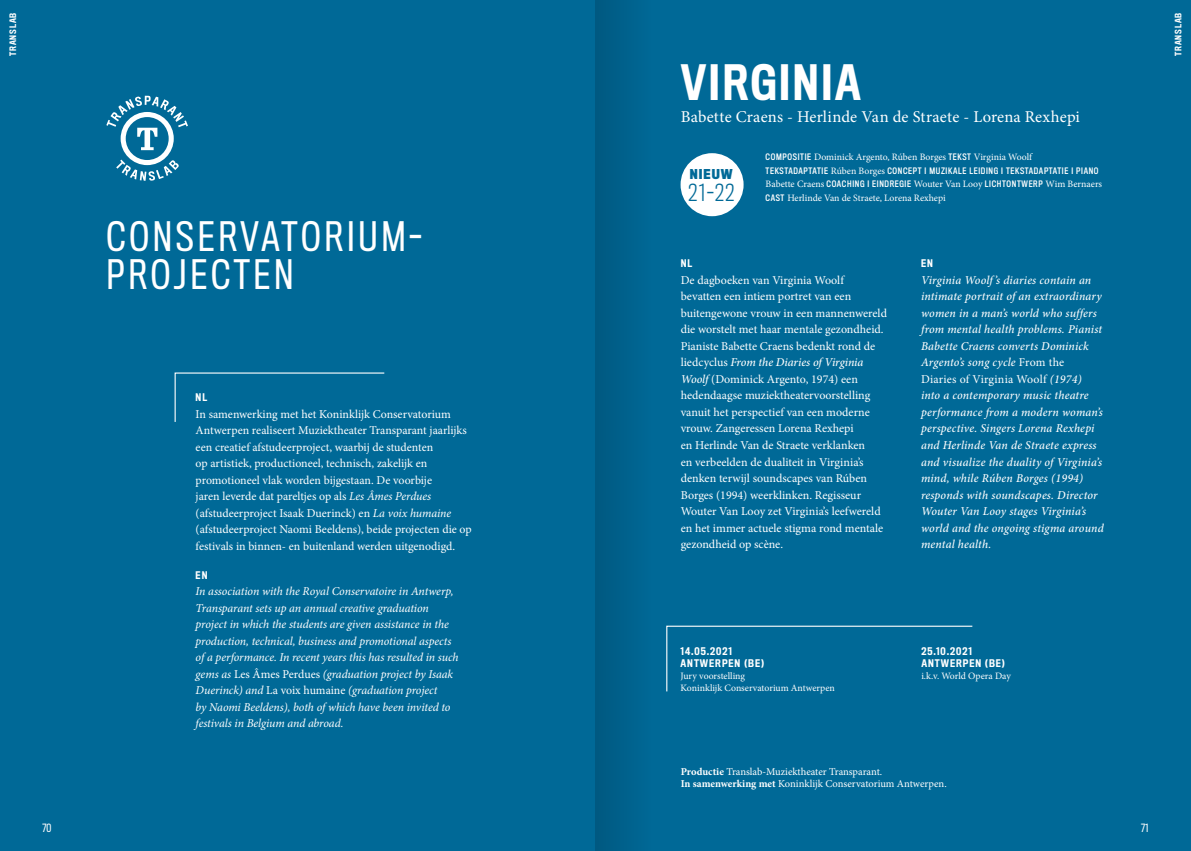
<style>
.page{position:relative;width:1191px;height:851px;background:#fff}
.page>*{position:absolute;margin:0;border:0;box-sizing:border-box;transform-origin:0 0}
.t1{font:500 45px "Titling Gothic FB Cond";letter-spacing:.06em;color:#fff}
.t2{font:37.5px/37.5px "Titling Gothic FB Cond";letter-spacing:.1em;color:#fff}
.t3{font:300 21.75px "Titling Gothic FB Cond";color:#006997}
.t4{font:16.5px "Minion Pro";letter-spacing:.01em;color:#fff}
.t5{font:700 12.6px "Titling Gothic FB Cond";letter-spacing:.08em;color:#006997}
.t6{font:12px/16.5px "Minion Pro";color:#fff}
.t7{font:italic 500 12px/16.5px "Minion Pro";letter-spacing:.015em;color:#fff}
.t8{font:italic 12px/16.5px "Minion Pro";letter-spacing:-.01em;color:#fff}
.t9{font:10.5px/12px "Minion Pro";letter-spacing:-.005em;color:#fff}
.t10{font:10.5px "Titling Gothic FB Cond";color:#fff}
.t11{font:9.75px/13.5px "Minion Pro";color:#fff}
.t12{font:500 9.75px/12px "Titling Gothic FB Cond";letter-spacing:.1em;color:#fff}
.t13{font:8.25px "Titling Gothic FB Cond Standard";letter-spacing:.08em;color:#fff}
.t14{font:500 8.25px "Titling Gothic FB Cond";letter-spacing:.1em;color:#fff}
.s1{font-style:italic}
.s2{font-style:normal}
.s3{font-family:"Titling Gothic FB Cond Standard";font-size:8.25px}
.s4{font-family:"Minion Pro";font-size:9.75px}
.s5{font-weight:500;font-style:italic}
.s6{font-weight:400;font-style:normal}
.s7{font-weight:700}
</style>
<div class="page">
<div style="left:0;top:0;width:1191px;height:850px;background:#006997"></div>
<svg style="left:106px;top:96px;width:82px;height:85px"></svg>
<div style="left:680px;top:153px;width:63px;height:63px;background:#fff;border-radius:50%"></div>
<svg style="left:174px;top:372px;width:211px;height:50px"></svg>
<svg style="left:666px;top:625px;width:307px;height:67px"></svg>
<div style="left:595px;top:0;width:56px;height:850px;background:#00608b"></div>
<p class="t14" style="left:8px;top:56px;width:45px;rotate:-90deg">TRANSLAB</p>
<p class="t14" style="left:1173px;top:56px;width:45px;rotate:-90deg">TRANSLAB</p>
<h1 class="t1" style="left:680px;top:55px;width:181px">VIRGINIA</h1>
<h3 class="t4" style="left:680px;top:106px;width:401px">Babette Craens - Herlinde Van de Straete - Lorena Rexhepi</h3>
<h2 class="t2" style="left:106px;top:218px;width:317px">CONSERVATORIUM-<br>PROJECTEN</h2>
<p class="t12" style="left:196px;top:391px;width:13px">NL</p>
<p class="t6" style="left:196px;top:406px;width:278px">In samenwerking met het Koninklijk Conservatorium Antwerpen realiseert Muziektheater Transparant jaarlijks een creatief afstudeerproject, waarbij de studenten<br>op artistiek, productioneel, technisch, zakelijk en promotioneel vlak worden bijgestaan. De voorbije<br>jaren leverde dat pareltjes op als <span class="s1">Les Âmes Perdues </span>(afstudeerproject Isaak Duerinck) en <span class="s1">La voix humaine </span>(afstudeerproject Naomi Beeldens), beide projecten die op festivals in binnen- en buitenland werden uitgenodigd.</p>
<p class="t12" style="left:196px;top:568px;width:13px">EN</p>
<p class="t8" style="left:196px;top:583px;width:264px">In association with the Royal Conservatoire in Antwerp, Transparant sets up an annual creative graduation project in which the students are given assistance in the production, technical, business and promotional aspects of a performance. In recent years this has resulted in such gems as <span class="s2">Les Âmes Perdues</span> (graduation project by Isaak Duerinck) and <span class="s2">La voix humaine</span> (graduation project<br>by Naomi Beeldens), both of which have been invited to festivals in Belgium and abroad.</p>
<p class="t5" style="left:690px;top:166px;width:44px">NIEUW</p>
<h3 class="t3" style="left:688px;top:180px;width:47px">21-22</h3>
<p class="t11" style="left:765px;top:150px;width:268px"><span class="s3">COMPOSITIE</span> Dominick Argento, Rúben Borges <span class="s3">TEKST</span> Virginia Woolf</p>
<p class="t13" style="left:765px;top:166px;width:334px">TEKSTADAPTATIE <span class="s4">Rúben Borges</span> CONCEPT I MUZIKALE LEIDING I TEKSTADAPTATIE I PIANO</p>
<p class="t11" style="left:765px;top:177px;width:338px">Babette Craens <span class="s3">COACHING I EINDREGIE</span> Wouter Van Looy <span class="s3">LICHTONTWERP</span> Wim Bernaers<br><span class="s3">CAST</span> Herlinde Van de Straete, Lorena Rexhepi</p>
<p class="t12" style="left:680px;top:257px;width:13px">NL</p>
<p class="t6" style="left:680px;top:272px;width:208px">De dagboeken van Virginia Woolf bevatten een intiem portret van een buitengewone vrouw in een mannenwereld die worstelt met haar mentale gezondheid.<br>Pianiste Babette Craens bedenkt rond de liedcyclus <span class="s5">From the Diaries of Virginia Woolf</span> (Dominick Argento, 1974) een hedendaagse muziektheatervoorstelling vanuit het perspectief van een moderne vrouw. Zangeressen Lorena Rexhepi<br>en Herlinde Van de Straete verklanken<br>en verbeelden de dualiteit in Virginia’s denken terwijl soundscapes van Rúben Borges (1994) weerklinken. Regisseur Wouter Van Looy zet Virginia’s leefwereld en het immer actuele stigma rond mentale gezondheid op scène.</p>
<p class="t12" style="left:921px;top:257px;width:13px">EN</p>
<p class="t7" style="left:921px;top:272px;width:184px">Virginia Woolf ’s diaries contain an intimate portrait of an extraordinary women in a man’s world who suffers from mental health problems. Pianist Babette Craens converts Dominick Argento’s song cycle <span class="s6">From the<br>Diaries of Virginia Woolf</span> (1974) into a contemporary music theatre performance from a modern woman’s perspective. Singers Lorena Rexhepi and Herlinde Van de Straete express and visualize the duality of Virginia’s mind, while Rúben Borges (1994) responds with soundscapes. Director Wouter Van Looy stages Virginia’s world and the ongoing stigma around mental health.</p>
<p class="t12" style="left:680px;top:645px;width:85px">14.05.2021<br>ANTWERPEN (BE)</p>
<p class="t11" style="left:680px;top:669px;width:156px;line-height:12px">Jury voorstelling<br>Koninklijk Conservatorium Antwerpen</p>
<p class="t12" style="left:921px;top:645px;width:85px">25.10.2021<br>ANTWERPEN (BE)</p>
<p class="t11" style="left:921px;top:669px;width:91px">i.k.v. World Opera Day</p>
<p class="t9" style="left:680px;top:765px;width:267px"><span class="s7">Productie</span> Translab-Muziektheater Transparant.<br><span class="s7">In samenwerking met</span> Koninklijk Conservatorium Antwerpen.</p>
<p class="t10" style="left:43px;top:821px;width:10px">70</p>
<p class="t10" style="left:1141px;top:821px;width:9px">71</p>
</div>
